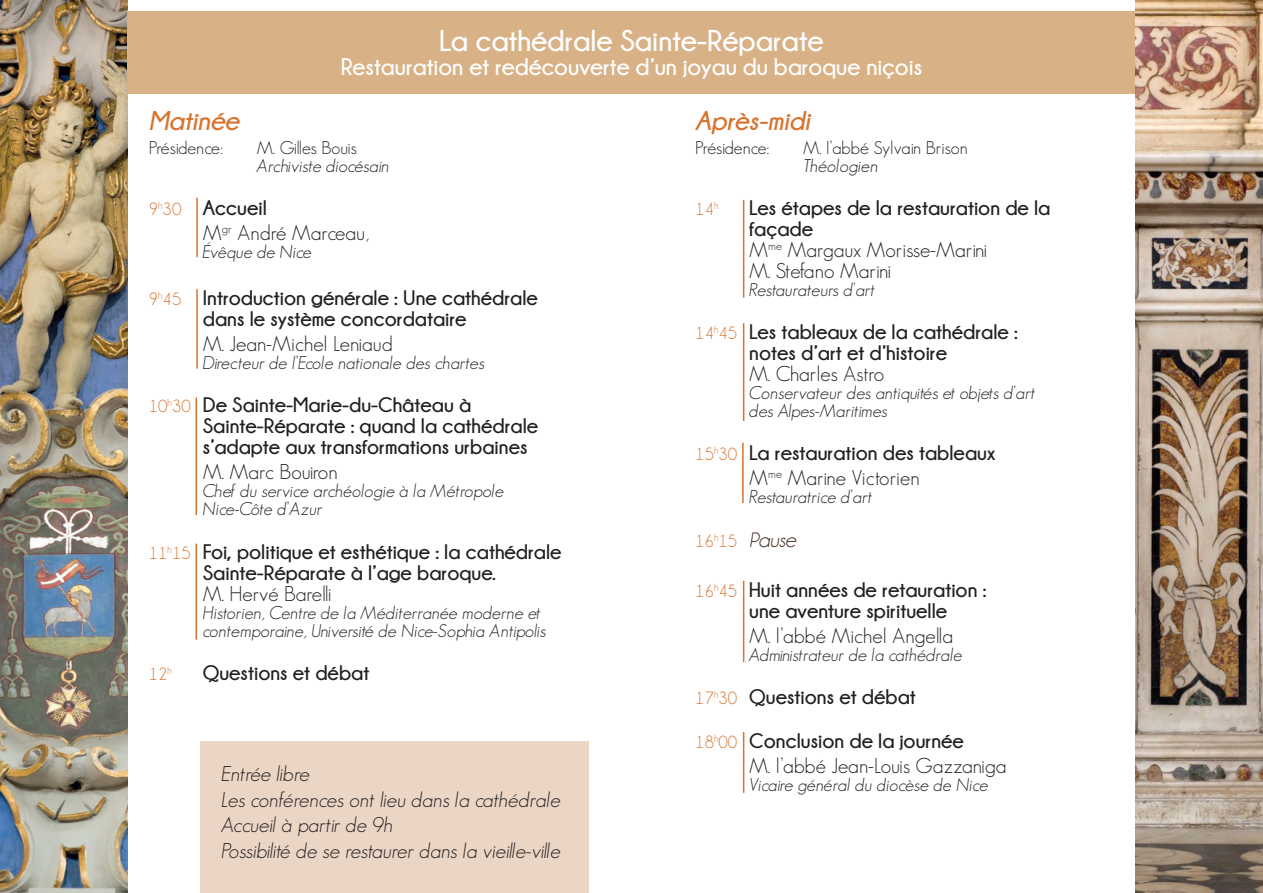
<style>
.page{position:relative;width:1263px;height:893px;background:#fff}
.page>*{position:absolute;margin:0;border:0;box-sizing:border-box;transform-origin:0 0}
.t1{font:700 30px "Champagne&Limousines";color:#fff}
.t2{font:italic 700 27px "Champagne&Limousines";color:#d7732e}
.t3{font:700 24px "Champagne&Limousines";color:#fff}
.t4{font:700 21px/21px "Champagne&Limousines";color:#231f20}
.t5{font:300 21px "Geosans";color:#231f20}
.t6{font:italic 300 21px "Geosans";color:#231f20}
.t7{font:italic 21px "Champagne&Limousines";color:#381e0f}
.t8{font:italic 300 18px/18px "Geosans";color:#231f20}
.t9{font:300 18px "Geosans";color:#231f20}
.t10{font:18px "Champagne&Limousines";color:#d7732e}
.s1{font-weight:400;font-size:18px;color:#d7732e}
.s2{font-style:normal;font-size:18px;color:#d7732e}
</style>
<div class="page">
<img style="left:0;top:0;width:128px;height:893px">
<img style="left:1135px;top:0;width:128px;height:893px">
<hr style="left:196px;top:198px;width:2px;height:59px;background:#d7732e">
<hr style="left:196px;top:289px;width:2px;height:80px;background:#d7732e">
<hr style="left:196px;top:397px;width:1px;height:118px;background:#d7732e">
<hr style="left:196px;top:544px;width:1px;height:95px;background:#d7732e">
<hr style="left:743px;top:200px;width:1px;height:98px;background:#d7732e">
<hr style="left:743px;top:323px;width:1px;height:98px;background:#d7732e">
<hr style="left:742px;top:443px;width:2px;height:60px;background:#d7732e">
<hr style="left:743px;top:581px;width:1px;height:81px;background:#d7732e">
<hr style="left:743px;top:732px;width:1px;height:61px;background:#d7732e">
<div style="left:128px;top:11px;width:1007px;height:83px;background:#d8b186"></div>
<div style="left:200px;top:741px;width:389px;height:152px;background:#ebd6c5"></div>
<p class="t1" style="left:439px;top:24px;width:386px">La cathédrale Sainte-Réparate</p>
<p class="t3" style="left:341px;top:54px;width:583px">Restauration et redécouverte d’un joyau du baroque niçois</p>
<p class="t2" style="left:149px;top:105px;width:92px">Matinée</p>
<p class="t9" style="left:149px;top:137px;width:76px">Présidence:</p>
<p class="t9" style="left:257px;top:137px;width:101px">M. Gilles Bouis</p>
<p class="t8" style="left:257px;top:156px;width:134px">Archiviste diocésain</p>
<p class="t4" style="left:149px;top:197px;width:119px"><span class="s1">9</span><sup>h</sup><span class="s1">30</span> Accueil</p>
<p class="t5" style="left:203px;top:221px;width:168px">M<sup>gr</sup> André Marceau,</p>
<p class="t8" style="left:203px;top:243px;width:110px">Évêque de Nice</p>
<p class="t4" style="left:203px;top:287px;width:337px;text-indent:-54px"><span class="s1">9</span><sup>h</sup><span class="s1">45</span> Introduction générale : Une cathédrale dans le système concordataire</p>
<p class="t5" style="left:203px;top:332px;width:192px">M. Jean-Michel Leniaud</p>
<p class="t8" style="left:203px;top:354px;width:283px">Directeur de l’Ecole nationale des chartes</p>
<p class="t4" style="left:203px;top:394px;width:337px;text-indent:-54px"><span class="s1">10</span><sup>h</sup><span class="s1">30</span> De Sainte-Marie-du-Château à<br>Sainte-Réparate : quand la cathédrale</p>
<p class="t4" style="left:203px;top:436px;width:326px">s’adapte aux transformations urbaines</p>
<p class="t5" style="left:203px;top:460px;width:136px">M. Marc Bouiron</p>
<p class="t8" style="left:203px;top:482px;width:303px">Chef du service archéologie à la Métropole<br>Nice-Côte d’Azur</p>
<p class="t4" style="left:149px;top:541px;width:414px;text-align:center"><span class="s1">11</span><sup>h</sup><span class="s1">15</span> Foi, politique et esthétique : la cathédrale<br>Sainte-Réparate à l’age baroque.</p>
<p class="t5" style="left:203px;top:582px;width:130px">M. Hervé Barelli</p>
<p class="t8" style="left:203px;top:603px;width:339px">Historien, Centre de la Méditerranée moderne et</p>
<p class="t8" style="left:203px;top:621px;width:345px">contemporaine, Université de Nice-Sophia Antipolis</p>
<p class="t10" style="left:149px;top:665px;width:25px">12<sup>h</sup></p>
<p class="t4" style="left:203px;top:662px;width:168px">Questions et débat</p>
<p class="t6" style="left:222px;top:762px;width:90px">Entrée libre</p>
<p class="t6" style="left:222px;top:788px;width:341px">Les conférences ont lieu dans la cathédrale</p>
<p class="t6" style="left:222px;top:813px;width:173px">Accueil à partir de 9h</p>
<p class="t6" style="left:222px;top:839px;width:341px">Possibilité de se restaurer dans la vieille-ville</p>
<p class="t2" style="left:695px;top:105px;width:116px">Après-midi</p>
<p class="t9" style="left:695px;top:137px;width:76px">Présidence:</p>
<p class="t9" style="left:803px;top:137px;width:166px">M. l’abbé Sylvain Brison</p>
<p class="t8" style="left:803px;top:156px;width:76px">Théologien</p>
<p class="t10" style="left:695px;top:200px;width:25px">14<sup>h</sup></p>
<p class="t4" style="left:749px;top:197px;width:303px">Les étapes de la restauration de la façade</p>
<p class="t5" style="left:749px;top:238px;width:240px">M<sup>me</sup> Margaux Morisse-Marini</p>
<p class="t5" style="left:749px;top:259px;width:143px">M. Stefano Marini</p>
<p class="t8" style="left:749px;top:281px;width:127px">Restaurateurs d’art</p>
<p class="t4" style="left:695px;top:321px;width:324px"><span class="s1">14</span><sup>h</sup><span class="s1">45</span> Les tableaux de la cathédrale :</p>
<p class="t4" style="left:749px;top:342px;width:199px">notes d’art et d’histoire</p>
<p class="t5" style="left:749px;top:362px;width:136px">M. Charles Astro</p>
<p class="t8" style="left:749px;top:384px;width:287px">Conservateur des antiquités et objets d’art des Alpes-Maritimes</p>
<p class="t4" style="left:695px;top:442px;width:301px"><span class="s1">15</span><sup>h</sup><span class="s1">30</span> La restauration des tableaux</p>
<p class="t5" style="left:749px;top:466px;width:172px">M<sup>me</sup> Marine Victorien</p>
<p class="t8" style="left:749px;top:488px;width:124px">Restauratrice d’art</p>
<p class="t7" style="left:695px;top:529px;width:102px"><span class="s2">16</span><sup>h</sup><span class="s2">15</span> Pause</p>
<p class="t4" style="left:749px;top:579px;width:239px;text-indent:-54px"><span class="s1">16</span><sup>h</sup><span class="s1">45</span> Huit années de retauration : une aventure spirituelle</p>
<p class="t5" style="left:749px;top:624px;width:205px">M. l’abbé Michel Angella</p>
<p class="t8" style="left:749px;top:646px;width:215px">Administrateur de la cathédrale</p>
<p class="t4" style="left:695px;top:686px;width:222px"><span class="s1">17</span><sup>h</sup><span class="s1">30</span> Questions et débat</p>
<p class="t4" style="left:695px;top:730px;width:270px"><span class="s1">18</span><sup>h</sup><span class="s1">00</span> Conclusion de la journée</p>
<p class="t5" style="left:749px;top:754px;width:259px">M. l’abbé Jean-Louis Gazzaniga</p>
<p class="t8" style="left:749px;top:776px;width:240px">Vicaire général du diocèse de Nice</p>
</div>
